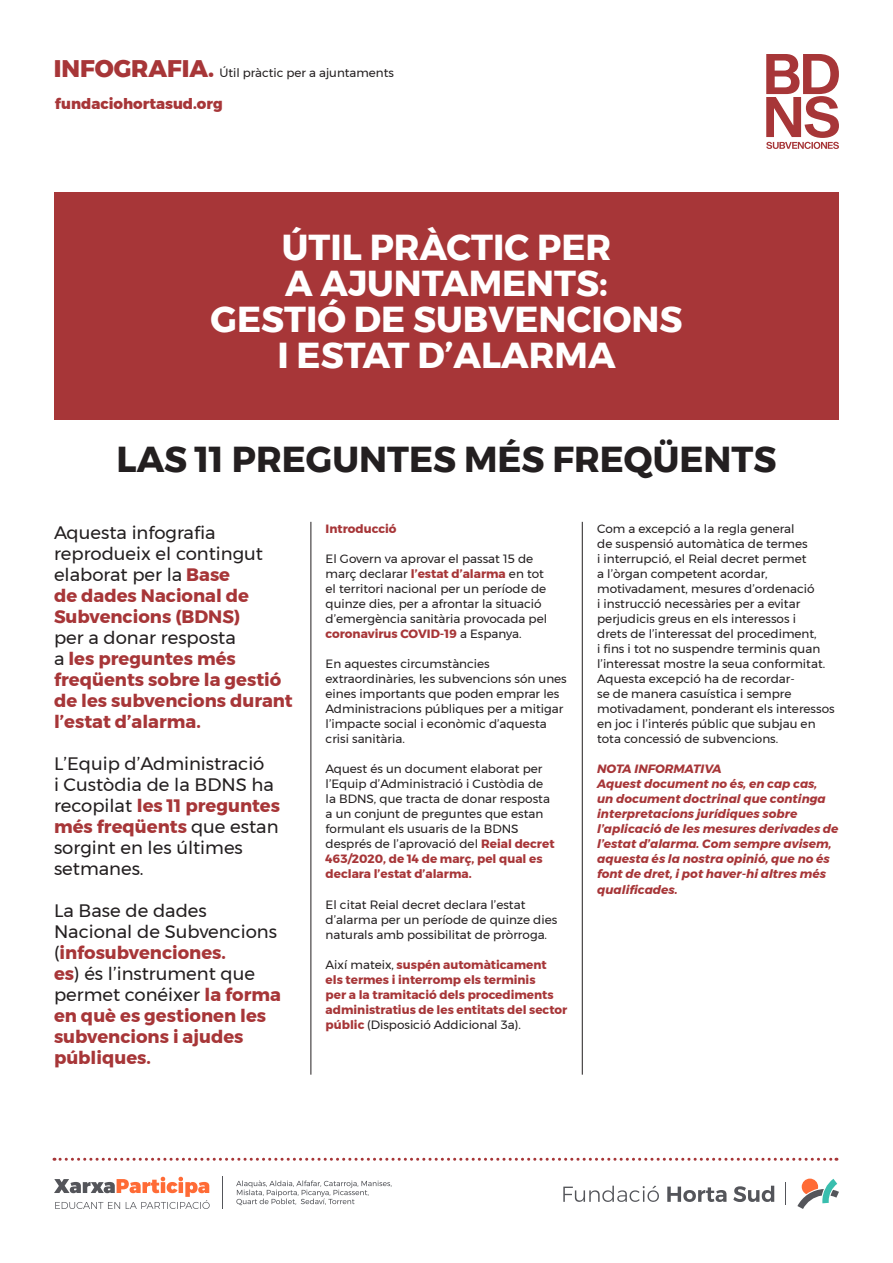
<style>
.page{position:relative;width:893px;height:1263px;background:#fff}
.page>*{position:absolute;margin:0;border:0;box-sizing:border-box;transform-origin:0 0}
.t1{font:700 36px/36px "Montserrat";color:#fff;text-align:center}
.t2{font:700 36px "Montserrat";color:#231f20}
.t3{font:700 18px/21px "Montserrat";color:#a73638}
.t4{font:18px/21px "Montserrat";color:#231f20}
.t5{font:800 15px "Montserrat";color:#a73638}
.t6{font:12px/15px "Montserrat";color:#231f20}
.t7{font:italic 700 12px/15px "Montserrat";color:#a73638}
.t8{font:700 12px/15px "Montserrat";color:#a73638}
.s1{font-weight:800;font-size:24px;color:#a73638}
.s2{font-weight:700;color:#a73638}
.s3{font-weight:400;color:#231f20}
</style>
<div class="page">
<svg style="left:54px;top:1158px;width:783px;height:3px"></svg>
<svg style="left:797px;top:1178px;width:42px;height:31px"></svg>
<svg style="left:563px;top:1185px;width:211px;height:17px"></svg>
<svg style="left:785px;top:1182px;width:1px;height:23px"></svg>
<hr style="left:311px;top:522px;width:1px;height:553px;background:#231f20">
<hr style="left:582px;top:522px;width:1px;height:553px;background:#231f20">
<hr style="left:222px;top:1177px;width:1px;height:32px;background:#54555a">
<svg style="left:236px;top:1180px;width:156px;height:25px"></svg>
<svg style="left:54px;top:1177px;width:156px;height:32px"></svg>
<svg style="left:766px;top:54px;width:73px;height:95px"></svg>
<div style="left:54px;top:192px;width:785px;height:228px;background:#a73638"></div>
<p class="t6" style="left:54px;top:65px;width:342px"><span class="s1">INFOGRAFIA.</span> Útil pràctic per a ajuntaments</p>
<p class="t5" style="left:55px;top:94px;width:169px">fundaciohortasud.org</p>
<h1 class="t1" style="left:211px;top:229px;width:473px">ÚTIL PRÀCTIC PER<br>A AJUNTAMENTS:<br>GESTIÓ DE SUBVENCIONS<br>I ESTAT D’ALARMA</h1>
<h1 class="t2" style="left:117px;top:437px;width:661px">LAS 11 PREGUNTES MÉS FREQÜENTS</h1>
<h2 class="t4" style="left:54px;top:522px;width:211px">Aquesta infografia reprodueix el contingut elaborat per la <span class="s2">Base<br>de dades Nacional de<br>Subvencions (BDNS)</span></h2>
<h2 class="t3" style="left:54px;top:627px;width:240px"><span class="s3">per a donar resposta<br>a</span> les preguntes més freqüents sobre la gestió de les subvencions durant l’estat d’alarma.</h2>
<h2 class="t4" style="left:54px;top:753px;width:228px">L’Equip d’Administració<br>i Custòdia de la BDNS ha recopilat <span class="s2">les 11 preguntes més freqüents</span> que estan sorgint en les últimes setmanes.</h2>
<h2 class="t3" style="left:54px;top:900px;width:228px"><span class="s3">La Base de dades<br>Nacional de Subvencions (</span>infosubvenciones.<br>es<span class="s3">) és l’instrument que permet conéixer</span> la forma en què es gestionen les subvencions i ajudes públiques.</h2>
<p class="t8" style="left:326px;top:522px;width:72px">Introducció</p>
<p class="t6" style="left:326px;top:552px;width:223px">El Govern va aprovar el passat 15 de març declarar <span class="s2">l’estat d’alarma</span> en tot el territori nacional per un període de quinze dies, per a afrontar la situació d’emergència sanitària provocada pel <span class="s2">coronavirus COVID-19</span> a Espanya.</p>
<p class="t6" style="left:326px;top:657px;width:243px">En aquestes circumstàncies extraordinàries, les subvencions són unes eines importants que poden emprar les Administracions públiques per a mitigar l’impacte social i econòmic d’aquesta crisi sanitària.</p>
<p class="t6" style="left:326px;top:762px;width:230px">Aquest és un document elaborat per l’Equip d’Administració i Custòdia de la BDNS, que tracta de donar resposta a un conjunt de preguntes que estan formulant els usuaris de la BDNS després de l’aprovació del <span class="s2">Reial decret 463/2020, de 14 de març, pel qual es declara l’estat d’alarma.</span></p>
<p class="t6" style="left:326px;top:897px;width:233px">El citat Reial decret declara l’estat d’alarma per un període de quinze dies naturals amb possibilitat de pròrroga.</p>
<p class="t8" style="left:326px;top:957px;width:243px"><span class="s3">Així mateix,</span> suspén automàticament<br>els termes i interromp els terminis<br>per a la tramitació dels procediments administratius de les entitats del sector públic <span class="s3">(Disposició Addicional 3a).</span></p>
<p class="t6" style="left:597px;top:522px;width:239px">Com a excepció a la regla general<br>de suspensió automàtica de termes<br>i interrupció, el Reial decret permet<br>a l’òrgan competent acordar, motivadament, mesures d’ordenació<br>i instrucció necessàries per a evitar perjudicis greus en els interessos i<br>drets de l’interessat del procediment,<br>i fins i tot no suspendre terminis quan l’interessat mostre la seua conformitat.<br>Aquesta excepció ha de recordar-<br>se de manera casuística i sempre motivadament, ponderant els interessos en joc i l’interés públic que subjau en tota concessió de subvencions.</p>
<p class="t7" style="left:597px;top:762px;width:243px">NOTA INFORMATIVA<br>Aquest document no és, en cap cas,<br>un document doctrinal que continga interpretacions jurídiques sobre l’aplicació de les mesures derivades de l’estat d’alarma. Com sempre avisem, aquesta és la nostra opinió, que no és font de dret, i pot haver-hi altres més qualificades.</p>
</div>
